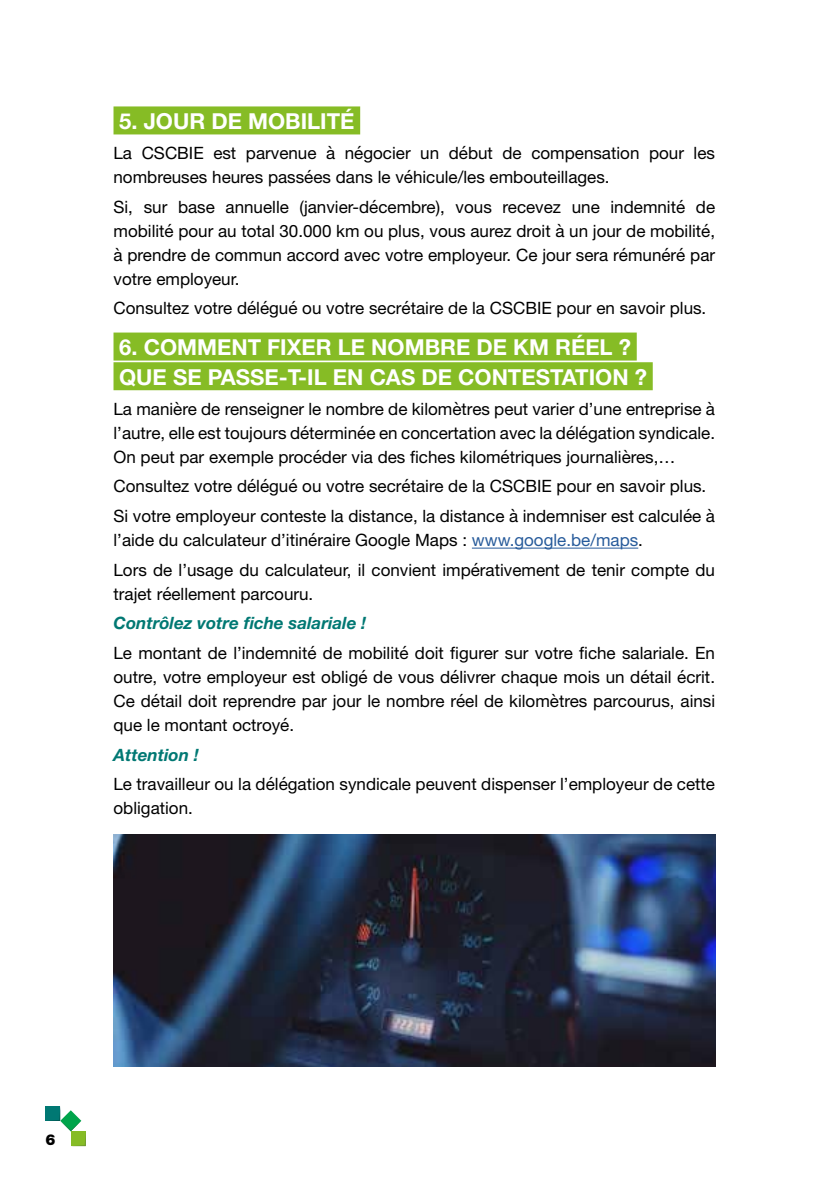
<style>
.page{position:relative;width:840px;height:1191px;background:#fff}
.page>*{position:absolute;margin:0;border:0;box-sizing:border-box;transform-origin:0 0}
.t1{font:700 22px/29.6px "Helvetica Neue LT Pro";color:#fff}
.t2{font:17px/24px "Helvetica Neue";color:#000}
.t3{font:italic 700 17px "Helvetica Neue LT Pro";color:#007873}
.t4{font:900 15px "Helvetica Neue LT Std";color:#000}
.s1{color:#275b9b}
</style>
<div class="page">
<svg style="left:45px;top:1106px;width:41px;height:40px"></svg>
<div style="left:113px;top:106px;width:247px;height:28px;background:#86bc25"></div>
<div style="left:113px;top:332px;width:523px;height:28px;background:#86bc25"></div>
<div style="left:113px;top:362px;width:539px;height:28px;background:#86bc25"></div>
<hr style="left:471px;top:547px;width:167px;height:1px;background:#275b9b">
<img style="left:113px;top:834px;width:601px;height:232px">
<p class="t1" style="left:119px;top:106px;width:237px">5. JOUR DE MOBILITÉ</p>
<p class="t2" style="left:113px;top:142px;width:602px">La CSCBIE est parvenue à négocier un début de compensation pour les nombreuses heures passées dans le véhicule/les embouteillages.</p>
<p class="t2" style="left:113px;top:195px;width:603px;text-align:justify">Si, sur base annuelle (janvier-décembre), vous recevez une indemnité de mobilité pour au total 30.000 km ou plus, vous aurez droit à un jour de mobilité, à prendre de commun accord avec votre employeur. Ce jour sera rémunéré par votre employeur.</p>
<p class="t2" style="left:113px;top:297px;width:594px">Consultez votre délégué ou votre secrétaire de la CSCBIE pour en savoir plus.</p>
<p class="t1" style="left:119px;top:332px;width:529px">6. COMMENT FIXER LE NOMBRE DE KM RÉEL ?<br>QUE SE PASSE-T-IL EN CAS DE CONTESTATION ?</p>
<p class="t2" style="left:113px;top:397px;width:603px;text-align:justify">La manière de renseigner le nombre de kilomètres peut varier d’une entreprise à l’autre, elle est toujours déterminée en concertation avec la délégation syndicale.<br>On peut par exemple procéder via des fiches kilométriques journalières,…</p>
<p class="t2" style="left:113px;top:472px;width:602px;line-height:29.6px">Consultez votre délégué ou votre secrétaire de la CSCBIE pour en savoir plus.<br>Si votre employeur conteste la distance, la distance à indemniser est calculée à</p>
<p class="t2" style="left:113px;top:526px;width:602px;line-height:29.6px">l’aide du calculateur d’itinéraire Google Maps : <span class="s1">www.google.be/maps</span>.<br>Lors de l’usage du calculateur, il convient impérativement de tenir compte du</p>
<p class="t2" style="left:113px;top:582px;width:201px">trajet réellement parcouru.</p>
<p class="t3" style="left:113px;top:613px;width:254px">Contrôlez votre fiche salariale !</p>
<p class="t2" style="left:113px;top:642px;width:603px;text-align:justify">Le montant de l’indemnité de mobilité doit figurer sur votre fiche salariale. En outre, votre employeur est obligé de vous délivrer chaque mois un détail écrit.<br>Ce détail doit reprendre par jour le nombre réel de kilomètres parcourus, ainsi que le montant octroyé.</p>
<p class="t3" style="left:113px;top:744px;width:87px">Attention !</p>
<p class="t2" style="left:113px;top:773px;width:602px">Le travailleur ou la délégation syndicale peuvent dispenser l’employeur de cette obligation.</p>
<p class="t4" style="left:45px;top:1130px;width:12px">6</p>
</div>
